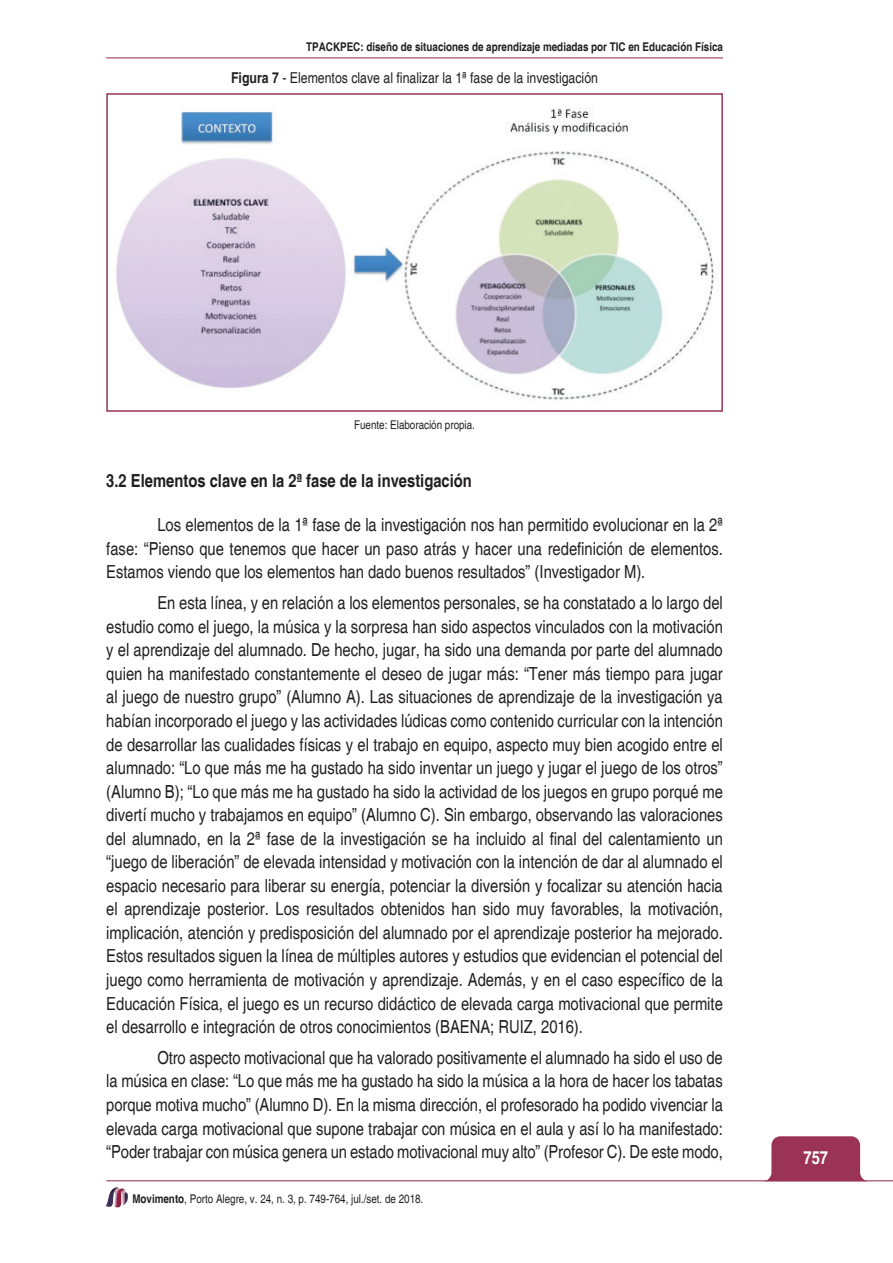
<style>
.page{position:relative;width:893px;height:1263px;background:#fff}
.page>*{position:absolute;margin:0;border:0;box-sizing:border-box;transform-origin:0 0}
.t1{font:condensed 18px/23.5px "Helvetica";color:#231f20;text-align:justify}
.t2{font:700 condensed 18px "Helvetica";color:#231f20}
.t3{font:700 condensed 18px "Helvetica";color:#fff}
.t4{font:condensed 15px "Helvetica";color:#231f20}
.t5{font:condensed 12px "Helvetica";color:#231f20}
.t6{font:700 condensed 12px "Helvetica";color:#231f20}
.s1{font-weight:700}
</style>
<div class="page">
<svg style="left:767px;top:1136px;width:97px;height:44px;background:#a44667"></svg>
<svg style="left:106px;top:1187px;width:22px;height:20px"></svg>
<hr style="left:106px;top:1180px;width:787px;height:1px;background:#9b3357">
<hr style="left:106px;top:57px;width:617px;height:1px;background:#9b3357">
<img style="left:116px;top:109px;width:598px;height:292px">
<div style="left:106px;top:93px;width:617px;height:319px;border:2px solid #9b3357"></div>
<p class="t6" style="left:306px;top:40px;width:418px">TPACKPEC: diseño de situaciones de aprendizaje mediadas por TIC en Educación Física</p>
<p class="t4" style="left:231px;top:69px;width:368px"><span class="s1">Figura 7</span> - Elementos clave al finalizar la 1ª fase de la investigación</p>
<p class="t5" style="left:354px;top:417px;width:122px">Fuente: Elaboración propia.</p>
<p class="t2" style="left:106px;top:469px;width:367px">3.2 Elementos clave en la 2ª fase de la investigación</p>
<p class="t1" style="left:106px;top:513px;width:618px;text-indent:51px">Los elementos de la 1ª fase de la investigación nos han permitido evolucionar en la 2ª fase: “Pienso que tenemos que hacer un paso atrás y hacer una redefinición de elementos.<br>Estamos viendo que los elementos han dado buenos resultados” (Investigador M).</p>
<p class="t1" style="left:106px;top:591px;width:618px;text-indent:51px">En esta línea, y en relación a los elementos personales, se ha constatado a lo largo del estudio como el juego, la música y la sorpresa han sido aspectos vinculados con la motivación y el aprendizaje del alumnado. De hecho, jugar, ha sido una demanda por parte del alumnado quien ha manifestado constantemente el deseo de jugar más: “Tener más tiempo para jugar al juego de nuestro grupo” (Alumno A). Las situaciones de aprendizaje de la investigación ya habían incorporado el juego y las actividades lúdicas como contenido curricular con la intención de desarrollar las cualidades físicas y el trabajo en equipo, aspecto muy bien acogido entre el alumnado: “Lo que más me ha gustado ha sido inventar un juego y jugar el juego de los otros” (Alumno B); “Lo que más me ha gustado ha sido la actividad de los juegos en grupo porqué me divertí mucho y trabajamos en equipo” (Alumno C). Sin embargo, observando las valoraciones del alumnado, en la 2ª fase de la investigación se ha incluido al final del calentamiento un “juego de liberación” de elevada intensidad y motivación con la intención de dar al alumnado el espacio necesario para liberar su energía, potenciar la diversión y focalizar su atención hacia el aprendizaje posterior. Los resultados obtenidos han sido muy favorables, la motivación, implicación, atención y predisposición del alumnado por el aprendizaje posterior ha mejorado.<br>Estos resultados siguen la línea de múltiples autores y estudios que evidencian el potencial del juego como herramienta de motivación y aprendizaje. Además, y en el caso específico de la Educación Física, el juego es un recurso didáctico de elevada carga motivacional que permite el desarrollo e integración de otros conocimientos (BAENA; RUIZ, 2016).</p>
<p class="t1" style="left:106px;top:1046px;width:618px;text-indent:51px">Otro aspecto motivacional que ha valorado positivamente el alumnado ha sido el uso de la música en clase: “Lo que más me ha gustado ha sido la música a la hora de hacer los tabatas porque motiva mucho” (Alumno D). En la misma dirección, el profesorado ha podido vivenciar la elevada carga motivacional que supone trabajar con música en el aula y así lo ha manifestado: “Poder trabajar con música genera un estado motivacional muy alto” (Profesor C). De este modo,</p>
<p class="t5" style="left:132px;top:1192px;width:293px"><span class="s1">Movimento</span>, Porto Alegre, v. 24, n. 3, p. 749-764, jul./set. de 2018.</p>
<p class="t3" style="left:803px;top:1147px;width:26px">757</p>
</div>
